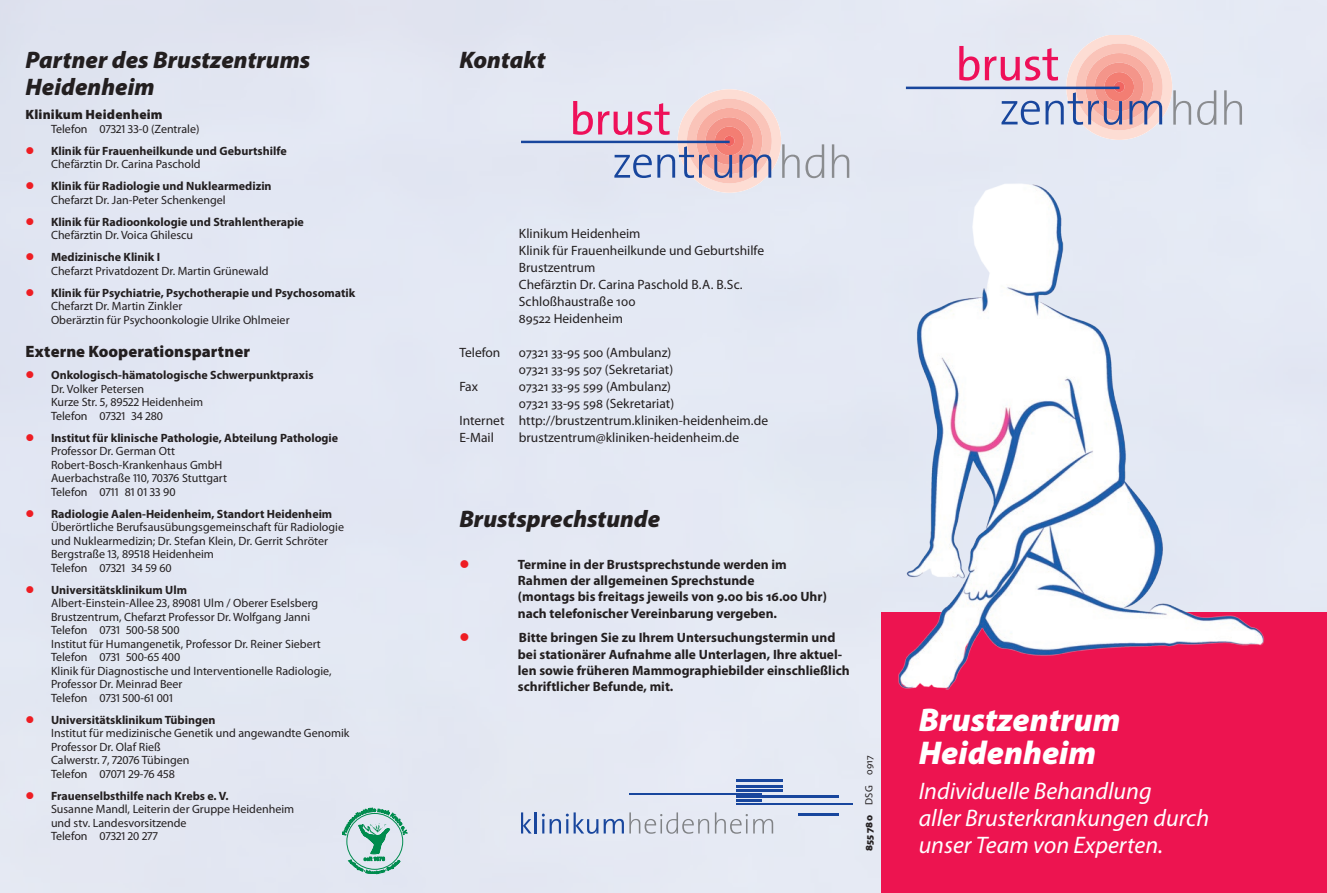
<style>
.page{position:relative;width:1327px;height:893px;background:#e3e8f3}
.page>*{position:absolute;margin:0;border:0;box-sizing:border-box;transform-origin:0 0}
.Headline{font:italic 900 33px/33px "Myriad Pro";color:#fff}
.Headline-2{font:italic 24px/27px "Myriad Pro";color:#fff}
.Headline-3{font:italic 900 24px/27px "Myriad Pro";color:#231f20}
.Head_innen{font:900 16.5px "Myriad Pro";letter-spacing:.005em;color:#231f20}
.t1{font:13.5px "Myriad Pro";color:#231f20}
.t2{font:700 13.5px/16.2px "Myriad Pro";color:#231f20}
.Subhead{font:900 13.5px "Myriad Pro";letter-spacing:.01em;color:#231f20}
.t3{font:13.5px "Wingdings";color:#ee1d23}
.Adressen{font:12px/13.5px "Myriad Pro";color:#231f20}
.t4{font:700 12px "Myriad Pro";color:#231f20}
.t5{font:10.5px "Myriad Pro";color:#231f20}
.s1{color:#ee1d23}
.s2{font-weight:900}
</style>
<div class="page">
<svg style="left:805px;top:144px;width:19px;height:34px"></svg>
<svg style="left:832px;top:144px;width:17px;height:34px"></svg>
<svg style="left:573px;top:89px;width:226px;height:104px;background:#e0c7d1"></svg>
<hr style="left:521px;top:141px;width:208px;height:2px;background:#18469d">
<svg style="left:521px;top:812px;width:10px;height:21px"></svg>
<hr style="left:535px;top:812px;width:2px;height:21px;background:#18469d">
<svg style="left:542px;top:812px;width:167px;height:22px;background:#c4ccdf"></svg>
<svg style="left:715px;top:812px;width:58px;height:22px"></svg>
<hr style="left:736px;top:779px;width:46px;height:2px;background:#18469d">
<hr style="left:736px;top:785px;width:46px;height:3px;background:#18469d">
<hr style="left:736px;top:789px;width:46px;height:3px;background:#18469d">
<hr style="left:629px;top:793px;width:132px;height:1px;background:#18469d">
<hr style="left:736px;top:796px;width:102px;height:2px;background:#18469d">
<hr style="left:736px;top:804px;width:117px;height:1px;background:#18469d">
<hr style="left:798px;top:814px;width:40px;height:2px;background:#18469d">
<hr style="left:736px;top:800px;width:25px;height:2px;background:#18469d">
<div style="left:882px;top:612px;width:445px;height:281px;background:#ed1450"></div>
<img style="left:885px;top:171px;width:392px;height:519px">
<div style="left:872px;top:26px;width:404px;height:169px;background:#e5e9f4"></div>
<svg style="left:1197px;top:90px;width:19px;height:35px"></svg>
<svg style="left:1224px;top:90px;width:18px;height:35px"></svg>
<svg style="left:959px;top:46px;width:20px;height:35px"></svg>
<svg style="left:985px;top:35px;width:206px;height:105px"></svg>
<hr style="left:906px;top:87px;width:213px;height:2px;background:#18469d">
<svg style="left:342px;top:808px;width:65px;height:66px;background:#a7cec7"></svg>
<p class="Headline-3" style="left:26px;top:47px;width:286px">Partner des Brustzentrums<br>Heidenheim</p>
<p class="Subhead" style="left:26px;top:105px;width:139px">Klinikum Heidenheim</p>
<p class="Adressen" style="left:51px;top:122px;width:150px">Telefon 07321 33-0 (Zentrale)</p>
<p class="t4" style="left:26px;top:144px;width:263px"><span class="s1">●</span> Klinik für Frauenheilkunde und Geburtshilfe</p>
<p class="Adressen" style="left:51px;top:158px;width:151px">Chefärztin Dr. Carina Paschold</p>
<p class="t4" style="left:26px;top:179px;width:248px"><span class="s1">●</span> Klinik für Radiologie und Nuklearmedizin</p>
<p class="Adressen" style="left:51px;top:193px;width:176px">Chefarzt Dr. Jan-Peter Schenkengel</p>
<p class="t4" style="left:26px;top:215px;width:280px"><span class="s1">●</span> Klinik für Radioonkologie und Strahlentherapie</p>
<p class="Adressen" style="left:51px;top:229px;width:144px">Chefärztin Dr. Voica Ghilescu</p>
<p class="t4" style="left:26px;top:250px;width:136px"><span class="s1">●</span> Medizinische Klinik I</p>
<p class="Adressen" style="left:51px;top:264px;width:219px">Chefarzt Privatdozent Dr. Martin Grünewald</p>
<p class="t4" style="left:26px;top:286px;width:331px"><span class="s1">●</span> Klinik für Psychiatrie, Psychotherapie und Psychosomatik</p>
<p class="Adressen" style="left:51px;top:300px;width:240px">Chefarzt Dr. Martin Zinkler<br>Oberärztin für Psychoonkologie Ulrike Ohlmeier</p>
<p class="Head_innen" style="left:26px;top:341px;width:226px">Externe Kooperationspartner</p>
<p class="t4" style="left:26px;top:368px;width:290px"><span class="s1">●</span> Onkologisch-hämatologische Schwerpunktpraxis</p>
<p class="Adressen" style="left:51px;top:382px;width:95px">Dr. Volker Petersen</p>
<p class="Adressen" style="left:51px;top:396px;width:154px">Kurze Str. 5, 89522 Heidenheim</p>
<p class="Adressen" style="left:51px;top:409px;width:113px">Telefon 07321 34 280</p>
<p class="t4" style="left:26px;top:431px;width:314px"><span class="s1">●</span> Institut für klinische Pathologie, Abteilung Pathologie</p>
<p class="Adressen" style="left:51px;top:445px;width:126px">Professor Dr. German Ott</p>
<p class="Adressen" style="left:51px;top:458px;width:173px">Robert-Bosch-Krankenhaus GmbH</p>
<p class="Adressen" style="left:51px;top:472px;width:178px">Auerbachstraße 110, 70376 Stuttgart</p>
<p class="Adressen" style="left:51px;top:485px;width:126px">Telefon 0711 81 01 33 90</p>
<p class="t4" style="left:26px;top:507px;width:308px"><span class="s1">●</span> Radiologie Aalen-Heidenheim, Standort Heidenheim</p>
<p class="Adressen" style="left:51px;top:521px;width:294px">Überörtliche Berufsausübungsgemeinschaft für Radiologie und Nuklearmedizin; Dr. Stefan Klein, Dr. Gerrit Schröter</p>
<p class="Adressen" style="left:51px;top:548px;width:164px">Bergstraße 13, 89518 Heidenheim</p>
<p class="Adressen" style="left:51px;top:561px;width:122px">Telefon 07321 34 59 60</p>
<p class="t4" style="left:26px;top:583px;width:163px"><span class="s1">●</span> Universitätsklinikum Ulm</p>
<p class="Adressen" style="left:51px;top:597px;width:269px">Albert-Einstein-Allee 23, 89081 Ulm / Oberer Eselsberg</p>
<p class="Adressen" style="left:51px;top:610px;width:261px">Brustzentrum, Chefarzt Professor Dr. Wolfgang Janni</p>
<p class="Adressen" style="left:51px;top:624px;width:130px">Telefon 0731 500-58 500</p>
<p class="Adressen" style="left:51px;top:637px;width:271px">Institut für Humangenetik, Professor Dr. Reiner Siebert</p>
<p class="Adressen" style="left:51px;top:651px;width:131px">Telefon 0731 500-65 400</p>
<p class="Adressen" style="left:51px;top:664px;width:282px">Klinik für Diagnostische und Interventionelle Radiologie,<br>Professor Dr. Meinrad Beer</p>
<p class="Adressen" style="left:51px;top:691px;width:123px">Telefon 0731 500-61 001</p>
<p class="t4" style="left:26px;top:713px;width:191px"><span class="s1">●</span> Universitätsklinikum Tübingen</p>
<p class="Adressen" style="left:51px;top:727px;width:300px">Institut für medizinische Genetik und angewandte Genomik<br>Professor Dr. Olaf Rieß</p>
<p class="Adressen" style="left:51px;top:754px;width:140px">Calwerstr. 7, 72076 Tübingen</p>
<p class="Adressen" style="left:51px;top:767px;width:125px">Telefon 07071 29-76 458</p>
<p class="t4" style="left:26px;top:789px;width:205px"><span class="s1">●</span> Frauenselbsthilfe nach Krebs e. V.</p>
<p class="Adressen" style="left:51px;top:803px;width:245px">Susanne Mandl, Leiterin der Gruppe Heidenheim und stv. Landesvorsitzende</p>
<p class="Adressen" style="left:51px;top:830px;width:108px">Telefon 07321 20 277</p>
<p class="Headline-3" style="left:459px;top:47px;width:88px">Kontakt</p>
<p class="t1" style="left:519px;top:226px;width:123px">Klinikum Heidenheim</p>
<p class="t1" style="left:519px;top:243px;width:247px">Klinik für Frauenheilkunde und Geburtshilfe</p>
<p class="t1" style="left:519px;top:260px;width:78px">Brustzentrum</p>
<p class="t1" style="left:519px;top:277px;width:225px">Chefärztin Dr. Carina Paschold B.A. B.Sc.</p>
<p class="t1" style="left:519px;top:294px;width:118px">Schloßhaustraße 100</p>
<p class="t1" style="left:519px;top:311px;width:106px">89522 Heidenheim</p>
<p class="t1" style="left:459px;top:345px;width:43px">Telefon</p>
<p class="t1" style="left:519px;top:345px;width:154px">07321 33-95 500 (Ambulanz)</p>
<p class="t1" style="left:519px;top:362px;width:156px">07321 33-95 507 (Sekretariat)</p>
<p class="t1" style="left:459px;top:379px;width:20px">Fax</p>
<p class="t1" style="left:519px;top:379px;width:154px">07321 33-95 599 (Ambulanz)</p>
<p class="t1" style="left:519px;top:396px;width:157px">07321 33-95 598 (Sekretariat)</p>
<p class="t1" style="left:459px;top:413px;width:310px">Internet http://brustzentrum.kliniken-heidenheim.de</p>
<p class="t1" style="left:459px;top:430px;width:36px">E-Mail</p>
<p class="t1" style="left:519px;top:430px;width:222px">brustzentrum@kliniken-heidenheim.de</p>
<p class="Headline-3" style="left:459px;top:506px;width:202px">Brustsprechstunde</p>
<p class="t3" style="left:459px;top:557px;width:12px">●</p>
<p class="t2" style="left:518px;top:556px;width:310px">Termine in der Brustsprechstunde werden im Rahmen der allgemeinen Sprechstunde<br>(montags bis freitags jeweils von 9.00 bis 16.00 Uhr) nach telefonischer Vereinbarung vergeben.</p>
<p class="t3" style="left:459px;top:630px;width:12px">●</p>
<p class="t2" style="left:518px;top:630px;width:333px">Bitte bringen Sie zu Ihrem Untersuchungstermin und bei stationärer Aufnahme alle Unterlagen, Ihre aktuel&shy;len sowie früheren Mammographiebilder einschließlich schriftlicher Befunde, mit.</p>
<p class="t5" style="left:863px;top:851px;width:97px;rotate:-90deg"><span class="s2">855 780</span> DSG 0917</p>
<p class="Headline" style="left:918px;top:704px;width:203px">Brustzentrum<br>Heidenheim</p>
<p class="Headline-2" style="left:918px;top:778px;width:292px">Individuelle Behandlung<br>aller Brusterkrankungen durch unser Team von Experten.</p>
</div>
